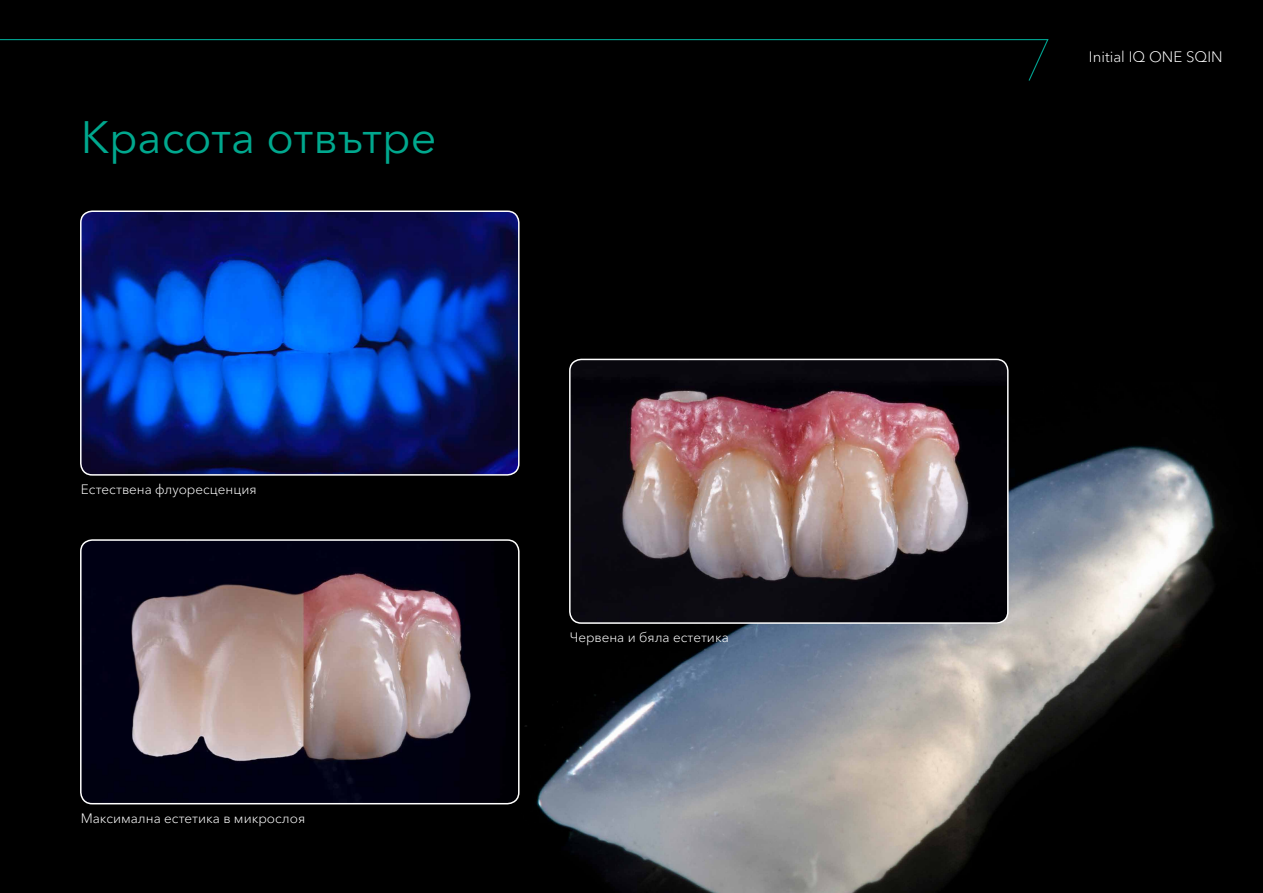
<style>
.page{position:relative;width:1263px;height:893px;background:#000}
.page>*{position:absolute;margin:0;border:0;box-sizing:border-box;transform-origin:0 0}
.t1{font:45px "Avenir Next Cyr";color:#00a88e}
.t2{font:300 15px "Avenir Next Cyr";color:#fff}
.t3{font:300 13.5px "Avenir Next Cyr";color:#fff}
</style>
<div class="page">
<img style="left:265px;top:266px;width:956px;height:627px">
<img style="left:83px;top:211px;width:436px;height:264px">
<div style="left:80px;top:210px;width:439px;height:266px;border:2px solid #fff;border-radius:11px"></div>
<img style="left:570px;top:359px;width:438px;height:264px">
<div style="left:569px;top:359px;width:439px;height:265px;border:2px solid #fff;border-radius:11px"></div>
<img style="left:81px;top:540px;width:438px;height:264px">
<div style="left:80px;top:539px;width:439px;height:265px;border:2px solid #fff;border-radius:11px"></div>
<svg style="left:0;top:39px;width:1049px;height:42px"></svg>
<h1 class="t1" style="left:81px;top:111px;width:357px">Красота отвътре</h1>
<p class="t3" style="left:81px;top:481px;width:177px">Естествена флуоресценция</p>
<p class="t3" style="left:81px;top:810px;width:226px">Максимална естетика в микрослоя</p>
<p class="t3" style="left:570px;top:629px;width:161px">Червена и бяла естетика</p>
<p class="t2" style="left:1089px;top:48px;width:135px">Initial IQ ONE SQIN</p>
</div>
